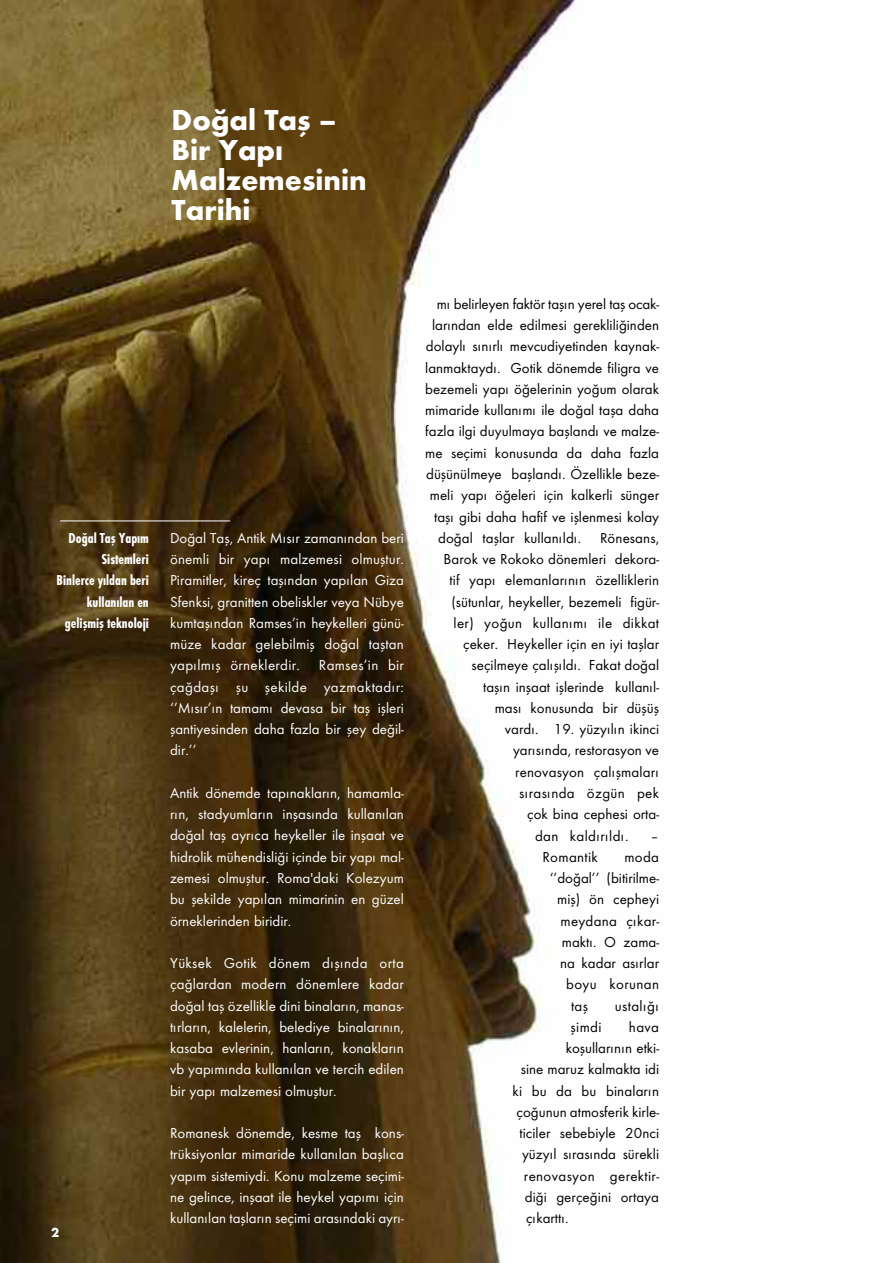
<style>
.page{position:relative;width:893px;height:1263px;background:#fff}
.page>*{position:absolute;margin:0;border:0;box-sizing:border-box;transform-origin:0 0}
.t1{font:700 30px/30px "Futura TTU";color:#fff}
.t2{font:15px/21.3px "Futura TTU Boo";color:#fff;text-align:justify}
.t3{font:15px "Futura TTU Boo";color:#000}
.t4{font:15px "Futura TTU Boo";letter-spacing:.025em;color:#000}
.t5{font:15px/21.3px "Futura TTU Bol Con";color:#fff;text-align:right}
.t6{font:700 13.5px "Futura T";color:#fff}
</style>
<div class="page">
<img style="left:0;top:0;width:576px;height:1263px">
<hr style="left:60px;top:520px;width:170px;height:1px;background:#fff">
<h1 class="t1" style="left:172px;top:105px;width:197px">Doğal Taş –<br>Bir Yapı<br>Malzemesinin<br>Tarihi</h1>
<p class="t5" style="left:57px;top:527px;width:94px">Doğal Taş Yapım<br>Sistemleri<br>Binlerce yıldan beri kullanılan en gelişmiş teknoloji</p>
<p class="t6" style="left:51px;top:1225px;width:10px">2</p>
<p class="t2" style="left:170px;top:527px;width:235px">Doğal Taş, Antik Mısır zamanından beri önemli bir yapı malzemesi olmuştur.<br>Piramitler, kireç taşından yapılan Giza Sfenksi, granitten obeliskler veya Nübye kumtaşından Ramses’in heykelleri günü&shy;müze kadar gelebilmiş doğal taştan yapılmış örneklerdir.</p>
<p class="t2" style="left:170px;top:654px;width:235px;text-indent:149px">Ramses’in bir çağdaşı şu şekilde yazmaktadır: ‘’Mısır’ın tamamı devasa bir taş işleri şantiyesinden daha fazla bir şey değil&shy;dir.’’</p>
<p class="t2" style="left:170px;top:782px;width:235px">Antik dönemde tapınakların, hamamla&shy;rın, stadyumların inşasında kullanılan doğal taş ayrıca heykeller ile inşaat ve hidrolik mühendisliği içinde bir yapı mal&shy;zemesi olmuştur. Roma'daki Kolezyum bu şekilde yapılan mimarinin en güzel örneklerinden biridir.</p>
<p class="t2" style="left:170px;top:952px;width:235px">Yüksek Gotik dönem dışında orta çağlardan modern dönemlere kadar doğal taş özellikle dini binaların, manas&shy;tırların, kalelerin, belediye binalarının, kasaba evlerinin, hanların, konakların vb yapımında kullanılan ve tercih edilen bir yapı malzemesi olmuştur.</p>
<p class="t2" style="left:170px;top:1122px;width:235px">Romanesk dönemde, kesme taş kons&shy;trüksiyonlar mimaride kullanılan başlıca yapım sistemiydi. Konu malzeme seçimi&shy;ne gelince, inşaat ile heykel yapımı için kullanılan taşların seçimi arasındaki ayrı-</p>
<p class="t3" style="left:437px;top:295px;width:224px">mı belirleyen faktör taşın yerel taş ocak-</p>
<p class="t3" style="left:432px;top:316px;width:229px">larından elde edilmesi gerekliliğinden</p>
<p class="t3" style="left:426px;top:337px;width:235px">dolaylı sınırlı mevcudiyetinden kaynak-</p>
<p class="t3" style="left:425px;top:359px;width:235px">lanmaktaydı. Gotik dönemde filigra ve</p>
<p class="t3" style="left:425px;top:380px;width:235px">bezemeli yapı öğelerinin yoğum olarak</p>
<p class="t3" style="left:425px;top:401px;width:235px">mimaride kullanımı ile doğal taşa daha</p>
<p class="t3" style="left:425px;top:422px;width:235px">fazla ilgi duyulmaya başlandı ve malze-</p>
<p class="t3" style="left:425px;top:444px;width:235px">me seçimi konusunda da daha fazla</p>
<p class="t3" style="left:426px;top:465px;width:234px">düşünülmeye başlandı. Özellikle beze-</p>
<p class="t3" style="left:430px;top:486px;width:231px">meli yapı öğeleri için kalkerli sünger</p>
<p class="t3" style="left:434px;top:508px;width:226px">taşı gibi daha hafif ve işlenmesi kolay</p>
<p class="t3" style="left:438px;top:529px;width:145px">doğal taşlar kullanıldı.</p>
<p class="t3" style="left:600px;top:529px;width:61px">Rönesans,</p>
<p class="t3" style="left:444px;top:550px;width:217px">Barok ve Rokoko dönemleri dekora-</p>
<p class="t3" style="left:450px;top:571px;width:211px">tif yapı elemanlarının özelliklerin</p>
<p class="t3" style="left:451px;top:593px;width:209px">(sütunlar, heykeller, bezemeli figür-</p>
<p class="t4" style="left:454px;top:614px;width:207px">ler) yoğun kullanımı ile dikkat</p>
<p class="t3" style="left:463px;top:635px;width:197px">çeker. Heykeller için en iyi taşlar</p>
<p class="t3" style="left:472px;top:656px;width:189px">seçilmeye çalışıldı. Fakat doğal</p>
<p class="t3" style="left:483px;top:678px;width:177px">taşın inşaat işlerinde kullanıl-</p>
<p class="t3" style="left:495px;top:699px;width:166px">ması konusunda bir düşüş</p>
<p class="t3" style="left:505px;top:720px;width:156px">vardı. 19. yüzyılın ikinci</p>
<p class="t3" style="left:513px;top:741px;width:148px">yarısında, restorasyon ve</p>
<p class="t3" style="left:515px;top:763px;width:145px">renovasyon çalışmaları</p>
<p class="t4" style="left:519px;top:784px;width:142px">sırasında özgün pek</p>
<p class="t3" style="left:527px;top:805px;width:133px">çok bina cephesi orta-</p>
<p class="t4" style="left:535px;top:826px;width:95px">dan kaldırıldı.</p>
<p class="t3" style="left:651px;top:826px;width:10px">–</p>
<p class="t4" style="left:542px;top:848px;width:57px">Romantik</p>
<p class="t3" style="left:624px;top:848px;width:36px">moda</p>
<p class="t3" style="left:550px;top:869px;width:111px">‘’doğal’’ (bitirilme-</p>
<p class="t3" style="left:557px;top:890px;width:103px">miş) ön cepheyi</p>
<p class="t3" style="left:561px;top:911px;width:100px">meydana çıkar-</p>
<p class="t3" style="left:562px;top:933px;width:99px">maktı. O zama-</p>
<p class="t3" style="left:560px;top:954px;width:100px">na kadar asırlar</p>
<p class="t4" style="left:566px;top:975px;width:94px">boyu korunan</p>
<p class="t3" style="left:571px;top:997px;width:19px">taş</p>
<p class="t4" style="left:615px;top:997px;width:45px">ustalığı</p>
<p class="t3" style="left:571px;top:1018px;width:32px">şimdi</p>
<p class="t3" style="left:629px;top:1018px;width:32px">hava</p>
<p class="t3" style="left:566px;top:1039px;width:95px">koşullarının etki-</p>
<p class="t3" style="left:521px;top:1060px;width:140px">sine maruz kalmakta idi</p>
<p class="t3" style="left:513px;top:1082px;width:148px">ki bu da bu binaların</p>
<p class="t3" style="left:516px;top:1103px;width:144px">çoğunun atmosferik kirle-</p>
<p class="t3" style="left:519px;top:1124px;width:141px">ticiler sebebiyle 20nci</p>
<p class="t3" style="left:522px;top:1145px;width:139px">yüzyıl sırasında sürekli</p>
<p class="t4" style="left:524px;top:1167px;width:137px">renovasyon gerektir-</p>
<p class="t3" style="left:525px;top:1188px;width:136px">diği gerçeğini ortaya</p>
<p class="t3" style="left:526px;top:1209px;width:44px">çıkarttı.</p>
</div>
